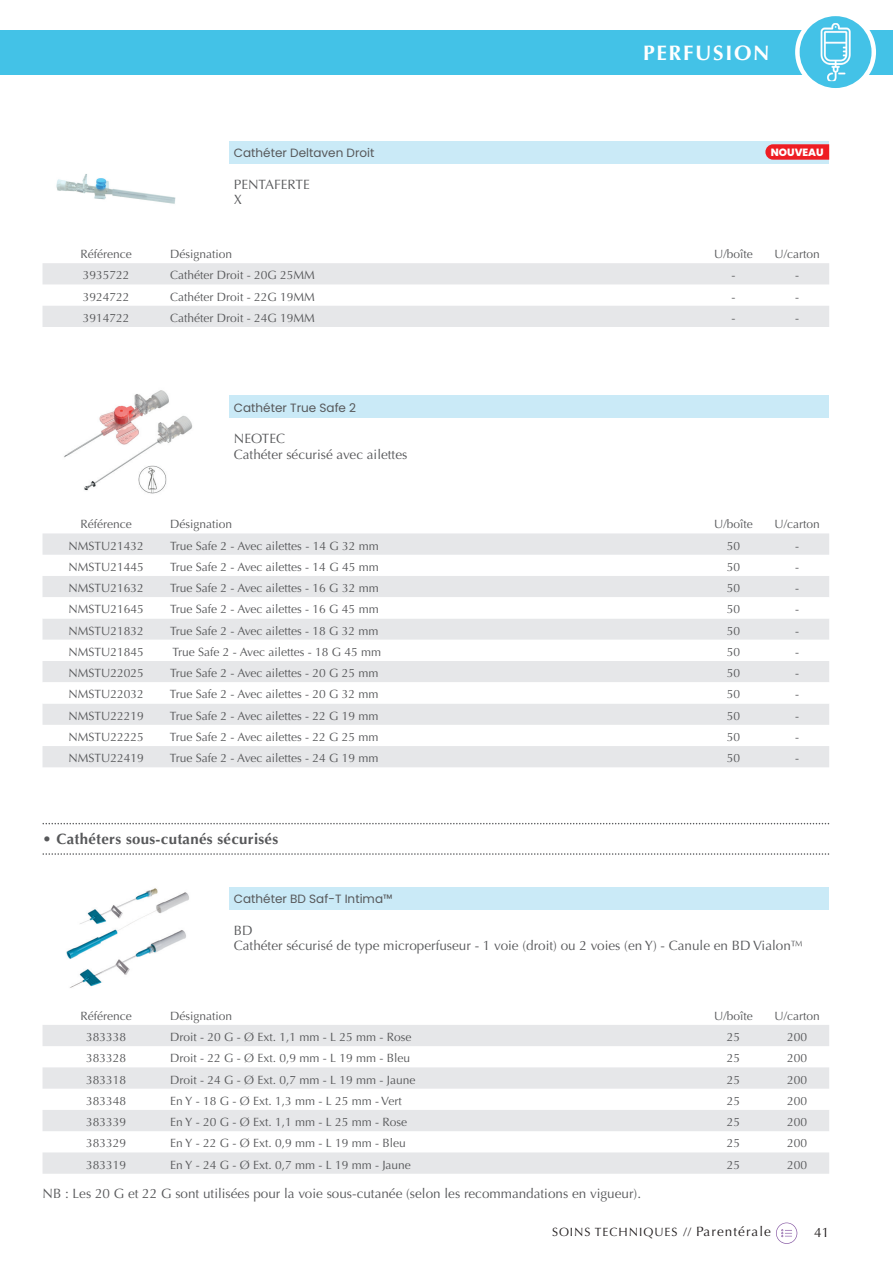
<style>
.page{position:relative;width:893px;height:1263px;background:#fff}
.page>*{position:absolute;margin:0;border:0;box-sizing:border-box;transform-origin:0 0}
.t1{font:700 21px "Optima";letter-spacing:.08em;color:#fff}
.t2{font:700 15px "Optima";letter-spacing:.02em;color:#57585a}
.t3{font:13.5px/15.8px "Optima";color:#57585a}
.t4{font:13.5px "Optima";color:#231f20}
.t5{font:12px "Optima";color:#57585a}
.t6{font:12px "Poppins";color:#57585a}
.t7{font:12px "Optima";letter-spacing:.08em;color:#231f20}
.t8{font:800 10.5px "Poppins";color:#fff}
.s1{font-size:13.5px}
</style>
<div class="page">
<div style="left:0;top:30px;width:893px;height:44px;background:#43c2e7"></div>
<svg style="left:795px;top:16px;width:81px;height:72px"></svg>
<div style="left:230px;top:396px;width:599px;height:22px;background:#caeaf7"></div>
<svg style="left:43px;top:853px;width:786px;height:2px"></svg>
<svg style="left:43px;top:823px;width:786px;height:1px"></svg>
<div style="left:230px;top:887px;width:599px;height:22px;background:#caeaf7"></div>
<svg style="left:43px;top:533px;width:786px;height:234px;fill:#e6e7e9"></svg>
<svg style="left:43px;top:597px;width:786px;height:106px"></svg>
<svg style="left:43px;top:1025px;width:786px;height:149px;fill:#e6e7e9"></svg>
<img style="left:64px;top:390px;width:129px;height:104px">
<img style="left:66px;top:888px;width:123px;height:100px">
<div style="left:230px;top:141px;width:599px;height:23px;background:#caeaf7"></div>
<svg style="left:43px;top:263px;width:786px;height:64px;fill:#e6e7e9"></svg>
<img style="left:56px;top:174px;width:120px;height:30px">
<svg style="left:765px;top:144px;width:64px;height:16px"></svg>
<svg style="left:776px;top:1222px;width:21px;height:22px"></svg>
<p class="t6" style="left:234px;top:146px;width:142px">Cathéter Deltaven Droit</p>
<p class="t3" style="left:234px;top:176px;width:78px">PENTAFERTE<br>X</p>
<h1 class="t1" style="left:643px;top:40px;width:128px">PERFUSION</h1>
<p class="t8" style="left:771px;top:146px;width:54px">NOUVEAU</p>
<p class="t5" style="left:81px;top:247px;width:53px">Référence</p>
<p class="t5" style="left:170px;top:247px;width:64px">Désignation</p>
<p class="t5" style="left:714px;top:247px;width:40px">U/boîte</p>
<p class="t5" style="left:775px;top:247px;width:47px">U/carton</p>
<p class="t5" style="left:83px;top:268px;width:48px">3935722</p>
<p class="t5" style="left:170px;top:268px;width:146px">Cathéter Droit - 20G 25MM</p>
<p class="t5" style="left:731px;top:268px;width:5px">-</p>
<p class="t5" style="left:795px;top:268px;width:5px">-</p>
<p class="t5" style="left:83px;top:290px;width:48px">3924722</p>
<p class="t5" style="left:170px;top:290px;width:146px">Cathéter Droit - 22G 19MM</p>
<p class="t5" style="left:731px;top:290px;width:5px">-</p>
<p class="t5" style="left:795px;top:290px;width:5px">-</p>
<p class="t5" style="left:83px;top:311px;width:48px">3914722</p>
<p class="t5" style="left:170px;top:311px;width:146px">Cathéter Droit - 24G 19MM</p>
<p class="t5" style="left:731px;top:311px;width:5px">-</p>
<p class="t5" style="left:795px;top:311px;width:5px">-</p>
<p class="t6" style="left:234px;top:400px;width:124px">Cathéter True Safe 2</p>
<p class="t3" style="left:234px;top:431px;width:175px">NEOTEC<br>Cathéter sécurisé avec ailettes</p>
<p class="t5" style="left:81px;top:517px;width:53px">Référence</p>
<p class="t5" style="left:170px;top:517px;width:64px">Désignation</p>
<p class="t5" style="left:714px;top:517px;width:40px">U/boîte</p>
<p class="t5" style="left:775px;top:517px;width:47px">U/carton</p>
<p class="t5" style="left:69px;top:539px;width:77px">NMSTU21432</p>
<p class="t5" style="left:170px;top:539px;width:210px">True Safe 2 - Avec ailettes - 14 G 32 mm</p>
<p class="t5" style="left:727px;top:539px;width:15px">50</p>
<p class="t5" style="left:795px;top:539px;width:5px">-</p>
<p class="t5" style="left:69px;top:560px;width:77px">NMSTU21445</p>
<p class="t5" style="left:170px;top:560px;width:210px">True Safe 2 - Avec ailettes - 14 G 45 mm</p>
<p class="t5" style="left:727px;top:560px;width:15px">50</p>
<p class="t5" style="left:795px;top:560px;width:5px">-</p>
<p class="t5" style="left:69px;top:581px;width:77px">NMSTU21632</p>
<p class="t5" style="left:170px;top:581px;width:210px">True Safe 2 - Avec ailettes - 16 G 32 mm</p>
<p class="t5" style="left:727px;top:581px;width:15px">50</p>
<p class="t5" style="left:795px;top:581px;width:5px">-</p>
<p class="t5" style="left:69px;top:602px;width:77px">NMSTU21645</p>
<p class="t5" style="left:170px;top:602px;width:210px">True Safe 2 - Avec ailettes - 16 G 45 mm</p>
<p class="t5" style="left:727px;top:602px;width:15px">50</p>
<p class="t5" style="left:795px;top:602px;width:5px">-</p>
<p class="t5" style="left:69px;top:624px;width:77px">NMSTU21832</p>
<p class="t5" style="left:170px;top:624px;width:210px">True Safe 2 - Avec ailettes - 18 G 32 mm</p>
<p class="t5" style="left:727px;top:624px;width:15px">50</p>
<p class="t5" style="left:795px;top:624px;width:5px">-</p>
<p class="t5" style="left:69px;top:645px;width:77px">NMSTU21845</p>
<p class="t5" style="left:172px;top:645px;width:210px">True Safe 2 - Avec ailettes - 18 G 45 mm</p>
<p class="t5" style="left:727px;top:645px;width:15px">50</p>
<p class="t5" style="left:795px;top:645px;width:5px">-</p>
<p class="t5" style="left:69px;top:666px;width:77px">NMSTU22025</p>
<p class="t5" style="left:170px;top:666px;width:210px">True Safe 2 - Avec ailettes - 20 G 25 mm</p>
<p class="t5" style="left:727px;top:666px;width:15px">50</p>
<p class="t5" style="left:795px;top:666px;width:5px">-</p>
<p class="t5" style="left:69px;top:687px;width:77px">NMSTU22032</p>
<p class="t5" style="left:170px;top:687px;width:210px">True Safe 2 - Avec ailettes - 20 G 32 mm</p>
<p class="t5" style="left:727px;top:687px;width:15px">50</p>
<p class="t5" style="left:795px;top:687px;width:5px">-</p>
<p class="t5" style="left:69px;top:709px;width:77px">NMSTU22219</p>
<p class="t5" style="left:170px;top:709px;width:210px">True Safe 2 - Avec ailettes - 22 G 19 mm</p>
<p class="t5" style="left:727px;top:709px;width:15px">50</p>
<p class="t5" style="left:795px;top:709px;width:5px">-</p>
<p class="t5" style="left:68px;top:730px;width:77px">NMSTU22225</p>
<p class="t5" style="left:170px;top:730px;width:210px">True Safe 2 - Avec ailettes - 22 G 25 mm</p>
<p class="t5" style="left:727px;top:730px;width:15px">50</p>
<p class="t5" style="left:795px;top:730px;width:5px">-</p>
<p class="t5" style="left:68px;top:751px;width:77px">NMSTU22419</p>
<p class="t5" style="left:170px;top:751px;width:210px">True Safe 2 - Avec ailettes - 24 G 19 mm</p>
<p class="t5" style="left:727px;top:751px;width:15px">50</p>
<p class="t5" style="left:795px;top:751px;width:5px">-</p>
<p class="t2" style="left:43px;top:830px;width:237px">• Cathéters sous-cutanés sécurisés</p>
<p class="t6" style="left:234px;top:892px;width:160px">Cathéter BD Saf-T Intima™</p>
<p class="t3" style="left:234px;top:922px;width:571px">BD<br>Cathéter sécurisé de type microperfuseur - 1 voie (droit) ou 2 voies (en Y) - Canule en BD Vialon™</p>
<p class="t5" style="left:81px;top:1009px;width:53px">Référence</p>
<p class="t5" style="left:170px;top:1009px;width:64px">Désignation</p>
<p class="t5" style="left:714px;top:1009px;width:40px">U/boîte</p>
<p class="t5" style="left:775px;top:1009px;width:47px">U/carton</p>
<p class="t5" style="left:86px;top:1030px;width:42px">383338</p>
<p class="t5" style="left:170px;top:1030px;width:243px">Droit - 20 G - Ø Ext. 1,1 mm - L 25 mm - Rose</p>
<p class="t5" style="left:727px;top:1030px;width:15px">25</p>
<p class="t5" style="left:787px;top:1030px;width:22px">200</p>
<p class="t5" style="left:86px;top:1051px;width:42px">383328</p>
<p class="t5" style="left:170px;top:1051px;width:242px">Droit - 22 G - Ø Ext. 0,9 mm - L 19 mm - Bleu</p>
<p class="t5" style="left:727px;top:1051px;width:15px">25</p>
<p class="t5" style="left:787px;top:1051px;width:22px">200</p>
<p class="t5" style="left:86px;top:1072px;width:42px">383318</p>
<p class="t5" style="left:170px;top:1072px;width:247px">Droit - 24 G - Ø Ext. 0,7 mm - L 19 mm - Jaune</p>
<p class="t5" style="left:727px;top:1072px;width:15px">25</p>
<p class="t5" style="left:787px;top:1072px;width:22px">200</p>
<p class="t5" style="left:86px;top:1094px;width:42px">383348</p>
<p class="t5" style="left:170px;top:1094px;width:233px">En Y - 18 G - Ø Ext. 1,3 mm - L 25 mm - Vert</p>
<p class="t5" style="left:727px;top:1094px;width:15px">25</p>
<p class="t5" style="left:787px;top:1094px;width:22px">200</p>
<p class="t5" style="left:86px;top:1115px;width:42px">383339</p>
<p class="t5" style="left:170px;top:1115px;width:238px">En Y - 20 G - Ø Ext. 1,1 mm - L 25 mm - Rose</p>
<p class="t5" style="left:727px;top:1115px;width:15px">25</p>
<p class="t5" style="left:787px;top:1115px;width:22px">200</p>
<p class="t5" style="left:86px;top:1136px;width:42px">383329</p>
<p class="t5" style="left:170px;top:1136px;width:237px">En Y - 22 G - Ø Ext. 0,9 mm - L 19 mm - Bleu</p>
<p class="t5" style="left:727px;top:1136px;width:15px">25</p>
<p class="t5" style="left:787px;top:1136px;width:22px">200</p>
<p class="t5" style="left:86px;top:1157px;width:42px">383319</p>
<p class="t5" style="left:170px;top:1157px;width:242px">En Y - 24 G - Ø Ext. 0,7 mm - L 19 mm - Jaune</p>
<p class="t5" style="left:727px;top:1157px;width:15px">25</p>
<p class="t5" style="left:787px;top:1157px;width:22px">200</p>
<p class="t3" style="left:43px;top:1185px;width:600px">NB : Les 20 G et 22 G sont utilisées pour la voie sous-cutanée (selon les recommandations en vigueur).</p>
<p class="t7" style="left:552px;top:1224px;width:220px">SOINS TECHNIQUES // <span class="s1">Parentérale</span></p>
<p class="t4" style="left:814px;top:1225px;width:17px">41</p>
</div>
